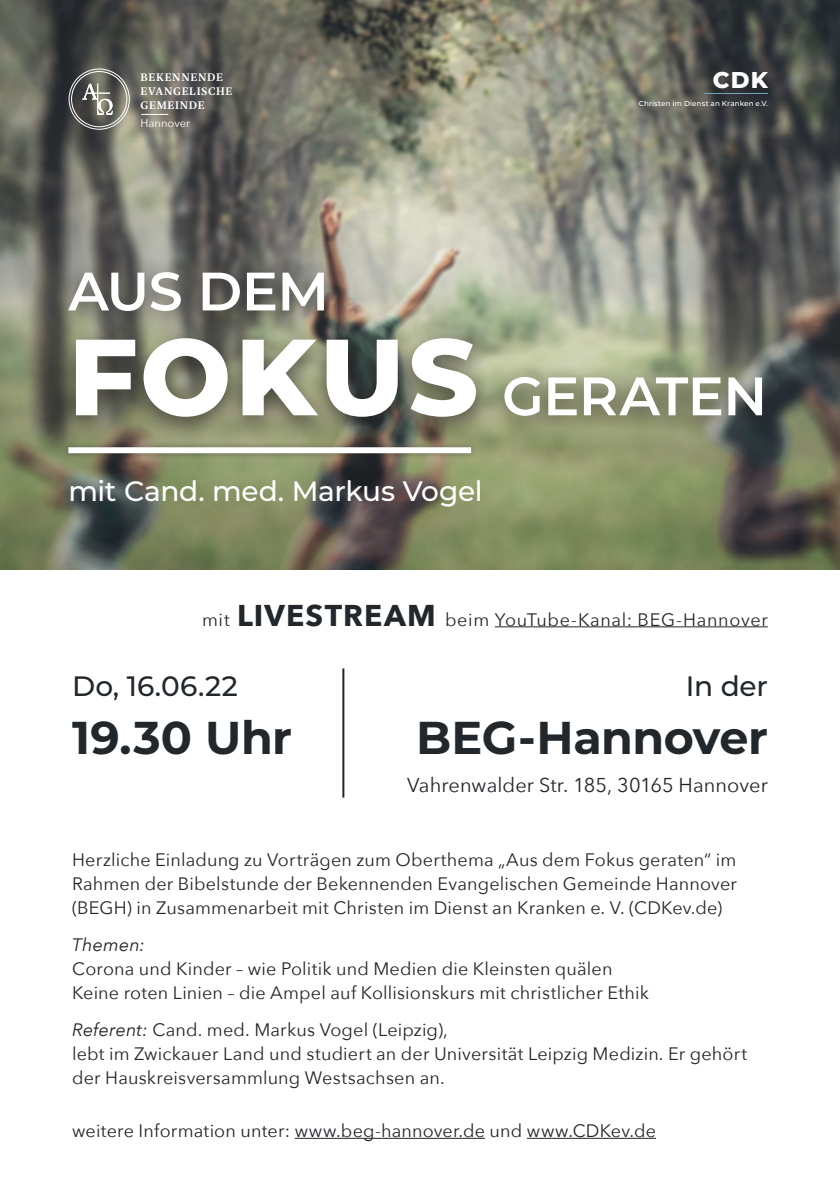
<style>
.page{position:relative;width:840px;height:1191px;background:#fff}
.page>*{position:absolute;margin:0;border:0;box-sizing:border-box;transform-origin:0 0}
.t1{font:600 54px/104.8px "Montserrat";letter-spacing:-.01em;color:#fff}
.t2{font:700 46px "Montserrat";letter-spacing:-.01em;color:#22272b}
.t3{font:500 28px "Montserrat";letter-spacing:-.01em;color:#fff}
.t4{font:500 28px "Montserrat";letter-spacing:-.005em;color:#22272b}
.t5{font:800 22.8px "Montserrat";color:#fff}
.t6{font:20px "Avenir Next";color:#22272b}
.t7{font:18px/24px "Avenir Next";letter-spacing:.01em;color:#22272b}
.t8{font:18px "Avenir Next";letter-spacing:.035em;color:#22272b}
.t9{font:italic 18px "Avenir Next";letter-spacing:.01em;color:#22272b}
.t10{font:600 11.2px/14px "Eskorte Latin";letter-spacing:.06em;color:#fff}
.t11{font:11.2px "Avenir Next";color:#fff}
.t12{font:500 7.2px "Montserrat";letter-spacing:.015em;color:#fff}
.s1{font-weight:800;font-size:108px}
.s2{font-weight:700;font-size:30px}
.s3{font-style:italic}
</style>
<div class="page">
<img style="left:0;top:0;width:839px;height:569px">
<hr style="left:703px;top:93px;width:64px;height:1px;background:#75a6b9">
<div style="left:71px;top:71px;width:56px;height:56px;border:1px solid #fff;border-radius:50%"></div>
<div style="left:69px;top:69px;width:60px;height:60px;border:1px solid #fff;border-radius:50%"></div>
<svg style="left:82px;top:83px;width:31px;height:32px"></svg>
<svg style="left:141px;top:114px;width:27px;height:1px"></svg>
<div style="left:50px;top:258px;width:733px;height:185px;background:#231f20;opacity:.75"></div>
<div style="left:62px;top:441px;width:415px;height:18px;background:#231f20;opacity:.48"></div>
<div style="left:68px;top:447px;width:403px;height:6px;background:#fff"></div>
<hr style="left:294px;top:1137px;width:191px;height:1px;background:#22272b">
<hr style="left:526px;top:1137px;width:129px;height:1px;background:#22272b">
<hr style="left:342px;top:668px;width:2px;height:129px;background:#22272b">
<hr style="left:494px;top:626px;width:273px;height:1px;background:#22272b">
<p class="t10" style="left:140px;top:70px;width:93px">BEKENNENDE<br>EVANGELISCHE<br>GEMEINDE</p>
<p class="t11" style="left:140px;top:114px;width:51px">Hannover</p>
<p class="t5" style="left:712px;top:64px;width:56px">CDK</p>
<p class="t12" style="left:638px;top:99px;width:131px">Christen im Dienst an Kranken e.V.</p>
<h1 class="t1" style="left:68px;top:236px;width:699px">AUS DEM<br><span class="s1">FOKUS</span> GERATEN</h1>
<h3 class="t3" style="left:68px;top:472px;width:415px">mit Cand. med. Markus Vogel</h3>
<p class="t8" style="left:202px;top:604px;width:567px">mit <span class="s2">LIVESTREAM</span> beim YouTube-Kanal: BEG-Hannover</p>
<h3 class="t4" style="left:72px;top:666px;width:167px">Do, 16.06.22</h3>
<h3 class="t4" style="left:685px;top:666px;width:83px">In der</h3>
<h2 class="t2" style="left:72px;top:704px;width:221px">19.30 Uhr</h2>
<h2 class="t2" style="left:416px;top:704px;width:353px">BEG-Hannover</h2>
<p class="t6" style="left:407px;top:768px;width:362px">Vahrenwalder Str. 185, 30165 Hannover</p>
<p class="t7" style="left:72px;top:847px;width:666px;text-align:justify">Herzliche Einladung zu Vorträgen zum Oberthema „Aus dem Fokus geraten“ im Rahmen der Bibelstunde der Bekennenden Evangelischen Gemeinde Hannover (BEGH) in Zusammenarbeit mit Christen im Dienst an Kranken e. V. (CDKev.de)</p>
<p class="t9" style="left:72px;top:929px;width:74px">Themen:</p>
<p class="t7" style="left:72px;top:956px;width:578px">Corona und Kinder – wie Politik und Medien die Kleinsten quälen<br>Keine roten Linien – die Ampel auf Kollisionskurs mit christlicher Ethik</p>
<p class="t7" style="left:72px;top:1017px;width:676px"><span class="s3">Referent:</span> Cand. med. Markus Vogel (Leipzig),<br>lebt im Zwickauer Land und studiert an der Universität Leipzig Medizin. Er gehört der Hauskreisversammlung Westsachsen an.</p>
<p class="t7" style="left:72px;top:1118px;width:585px">weitere Information unter: www.beg-hannover.de und www.CDKev.de</p>
</div>
